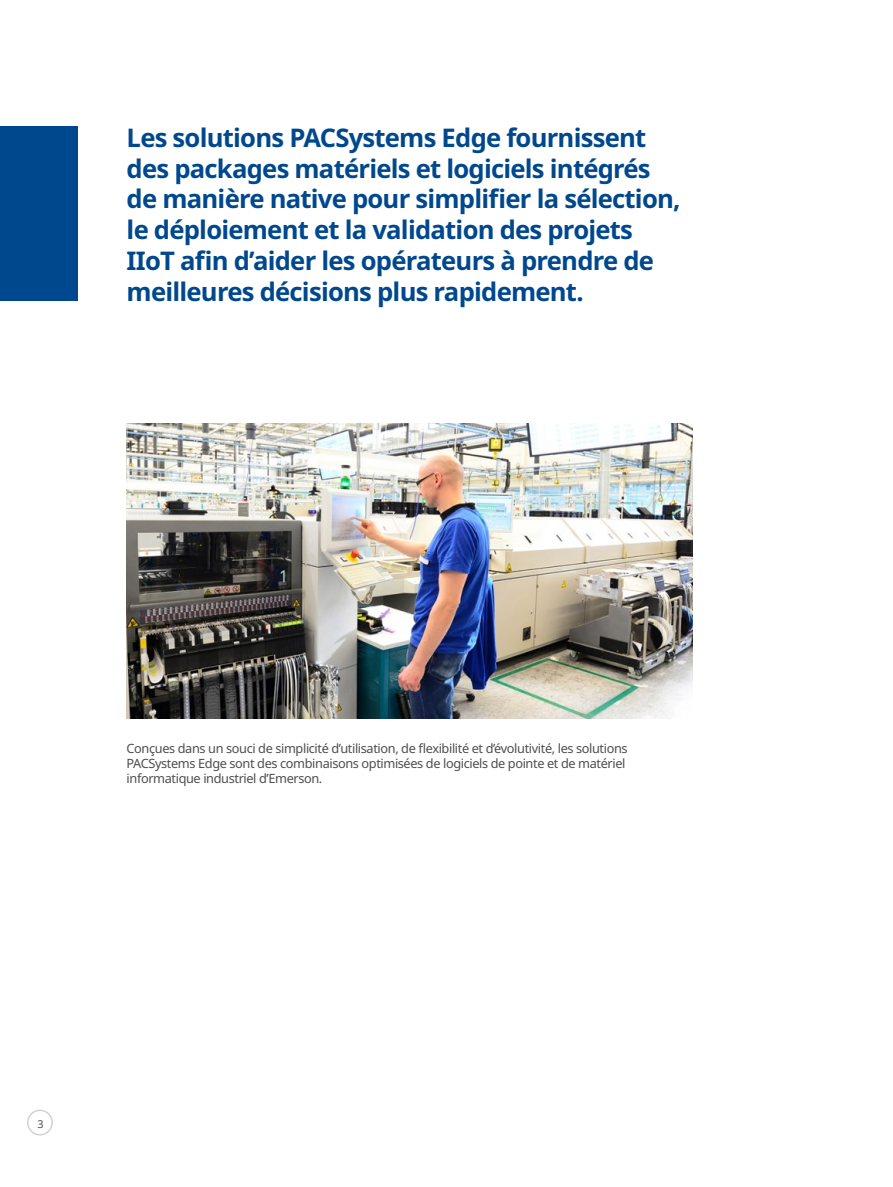
<style>
.page{position:relative;width:893px;height:1187px;background:#fff}
.page>*{position:absolute;margin:0;border:0;box-sizing:border-box;transform-origin:0 0}
.t1{font:700 25.65px/30.8px "Noto Sans";letter-spacing:-.03em;color:#00488e}
.t2{font:12.75px/15.3px "Noto Sans";letter-spacing:-.03em;color:#4d4d4f}
.t3{font:10.8px "Noto Sans";color:#4d4d4f}
</style>
<div class="page">
<div style="left:27px;top:1109px;width:26px;height:26px;border:2px solid #d1d3d4;border-radius:50%"></div>
<div style="left:0;top:126px;width:77px;height:175px;background:#00488e"></div>
<img style="left:127px;top:423px;width:565px;height:295px">
<p class="t1" style="left:127px;top:122px;width:555px">Les solutions PACSystems Edge fournissent des packages matériels et logiciels intégrés de manière native pour simplifier la sélection, le déploiement et la validation des projets IIoT afin d’aider les opérateurs à prendre de meilleures décisions plus rapidement.</p>
<p class="t2" style="left:127px;top:740px;width:503px">Conçues dans un souci de simplicité d’utilisation, de flexibilité et d’évolutivité, les solutions<br>PACSystems Edge sont des combinaisons optimisées de logiciels de pointe et de matériel informatique industriel d’Emerson.</p>
<p class="t3" style="left:38px;top:1118px;width:8px">3</p>
</div>
